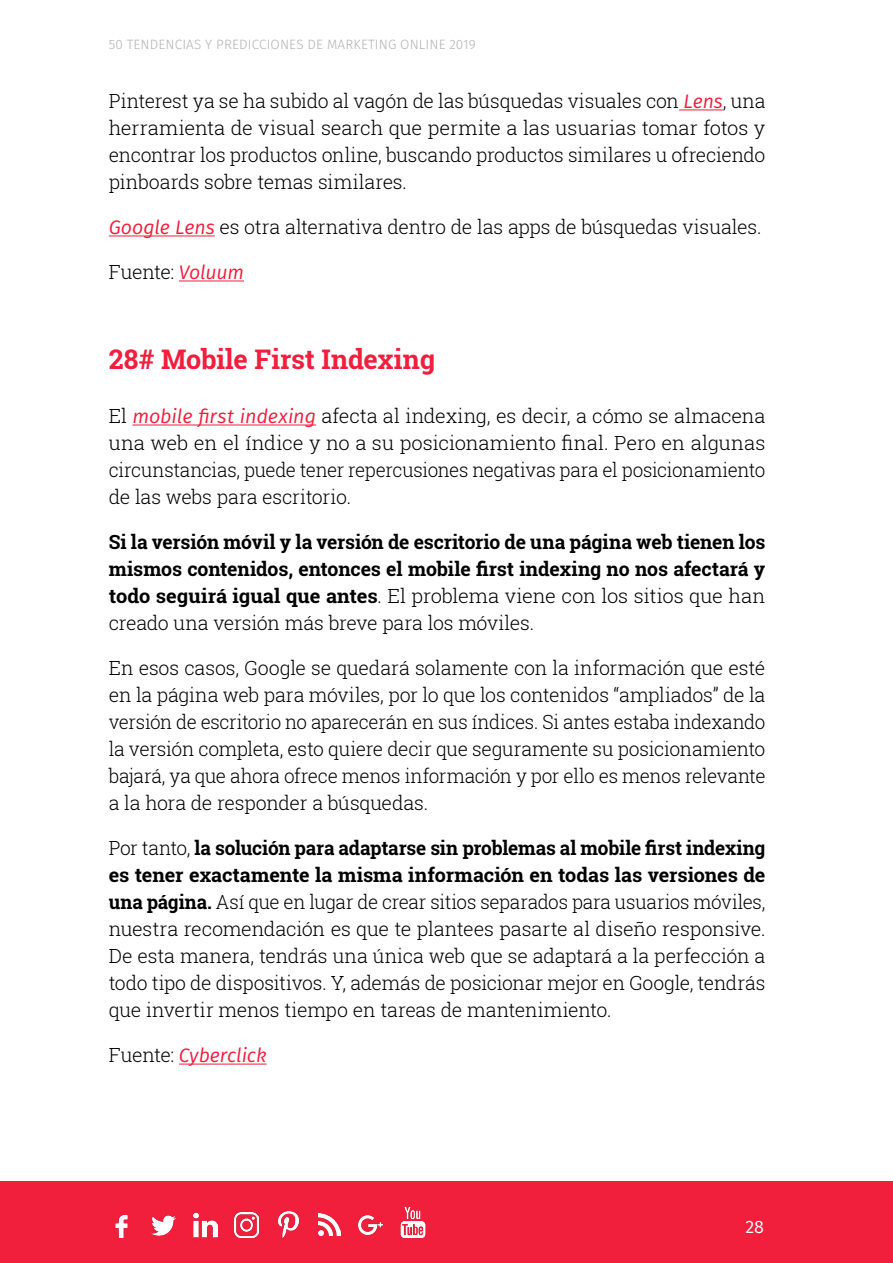
<style>
.page{position:relative;width:893px;height:1263px;background:#fff}
.page>*{position:absolute;margin:0;border:0;box-sizing:border-box;transform-origin:0 0}
.t1{font:700 27px "Roboto Slab";letter-spacing:-.01em;color:#f11e3c}
.t2{font:300 19.5px/27px "Roboto Slab";letter-spacing:-.01em;color:#000;text-align:justify}
.t3{font:700 19.5px/27px "Roboto Slab";letter-spacing:-.01em;color:#000;text-align:justify}
.t4{font:italic 19.5px "Fira Sans";letter-spacing:-.005em;color:#f11e3c}
.t5{font:18px "Fira Sans";color:#fff}
.t6{font:300 13.5px "Fira Sans";letter-spacing:.01em;color:#b3b2b2}
.s1{font-family:"Fira Sans";font-weight:400;font-style:italic;color:#f11e3c}
.s2{font-weight:300}
.s3{font-weight:700}
.s4{font-family:"Roboto Slab";font-weight:300;font-style:normal;color:#000}
</style>
<div class="page">
<hr style="left:132px;top:424px;width:184px;height:1px;background:#f11e3c">
<hr style="left:179px;top:1063px;width:88px;height:1px;background:#f11e3c">
<hr style="left:679px;top:109px;width:44px;height:1px;background:#f11e3c">
<hr style="left:109px;top:235px;width:106px;height:1px;background:#f11e3c">
<hr style="left:179px;top:280px;width:65px;height:1px;background:#f11e3c">
<div style="left:0;top:1182px;width:893px;height:81px;background:#f11e3c"></div>
<img style="left:115px;top:1215px;width:13px;height:22px">
<img style="left:152px;top:1215px;width:24px;height:21px">
<img style="left:193px;top:1213px;width:25px;height:24px">
<img style="left:234px;top:1213px;width:25px;height:24px">
<img style="left:278px;top:1212px;width:21px;height:25px">
<img style="left:319px;top:1214px;width:22px;height:22px">
<img style="left:358px;top:1215px;width:25px;height:21px">
<img style="left:400px;top:1208px;width:26px;height:29px">
<p class="t6" style="left:109px;top:35px;width:368px">50 TENDENCIAS Y PREDICCIONES DE MARKETING ONLINE 2019</p>
<p class="t2" style="left:109px;top:87px;width:658px">Pinterest ya se ha subido al vagón de las búsquedas visuales con <span class="s1">Lens</span>, una herramienta de visual search que permite a las usuarias tomar fotos y encontrar los productos online, buscando productos similares u ofreciendo pinboards sobre temas similares.</p>
<p class="t2" style="left:109px;top:213px;width:654px"><span class="s1">Google Lens</span> es otra alternativa dentro de las apps de búsquedas visuales.</p>
<p class="t2" style="left:109px;top:258px;width:137px">Fuente: <span class="s1">Voluum</span></p>
<h1 class="t1" style="left:109px;top:341px;width:328px">28# Mobile First Indexing</h1>
<p class="t2" style="left:109px;top:402px;width:658px">El <span class="s1">mobile first indexing</span> afecta al indexing, es decir, a cómo se almacena una web en el índice y no a su posicionamiento final. Pero en algunas circunstancias, puede tener repercusiones negativas para el posicionamiento de las webs para escritorio.</p>
<p class="t3" style="left:109px;top:528px;width:658px">Si la versión móvil y la versión de escritorio de una página web tienen los mismos contenidos, entonces el mobile first indexing no nos afectará y todo seguirá igual que antes<span class="s2">. El problema viene con los sitios que han creado una versión más breve para los móviles.</span></p>
<p class="t2" style="left:109px;top:654px;width:658px">En esos casos, Google se quedará solamente con la información que esté en la página web para móviles, por lo que los contenidos “ampliados” de la versión de escritorio no aparecerán en sus índices. Si antes estaba indexando la versión completa, esto quiere decir que seguramente su posicionamiento bajará, ya que ahora ofrece menos información y por ello es menos relevante a la hora de responder a búsquedas.</p>
<p class="t2" style="left:109px;top:834px;width:658px">Por tanto, <span class="s3">la solución para adaptarse sin problemas al mobile first indexing es tener exactamente la misma información en todas las versiones de una página.</span> Así que en lugar de crear sitios separados para usuarios móviles, nuestra recomendación es que te plantees pasarte al diseño responsive.<br>De esta manera, tendrás una única web que se adaptará a la perfección a todo tipo de dispositivos. Y, además de posicionar mejor en Google, tendrás que invertir menos tiempo en tareas de mantenimiento.</p>
<p class="t4" style="left:109px;top:1042px;width:159px"><span class="s4">Fuente:</span> Cyberclick</p>
<p class="t5" style="left:745px;top:1214px;width:20px">28</p>
</div>
